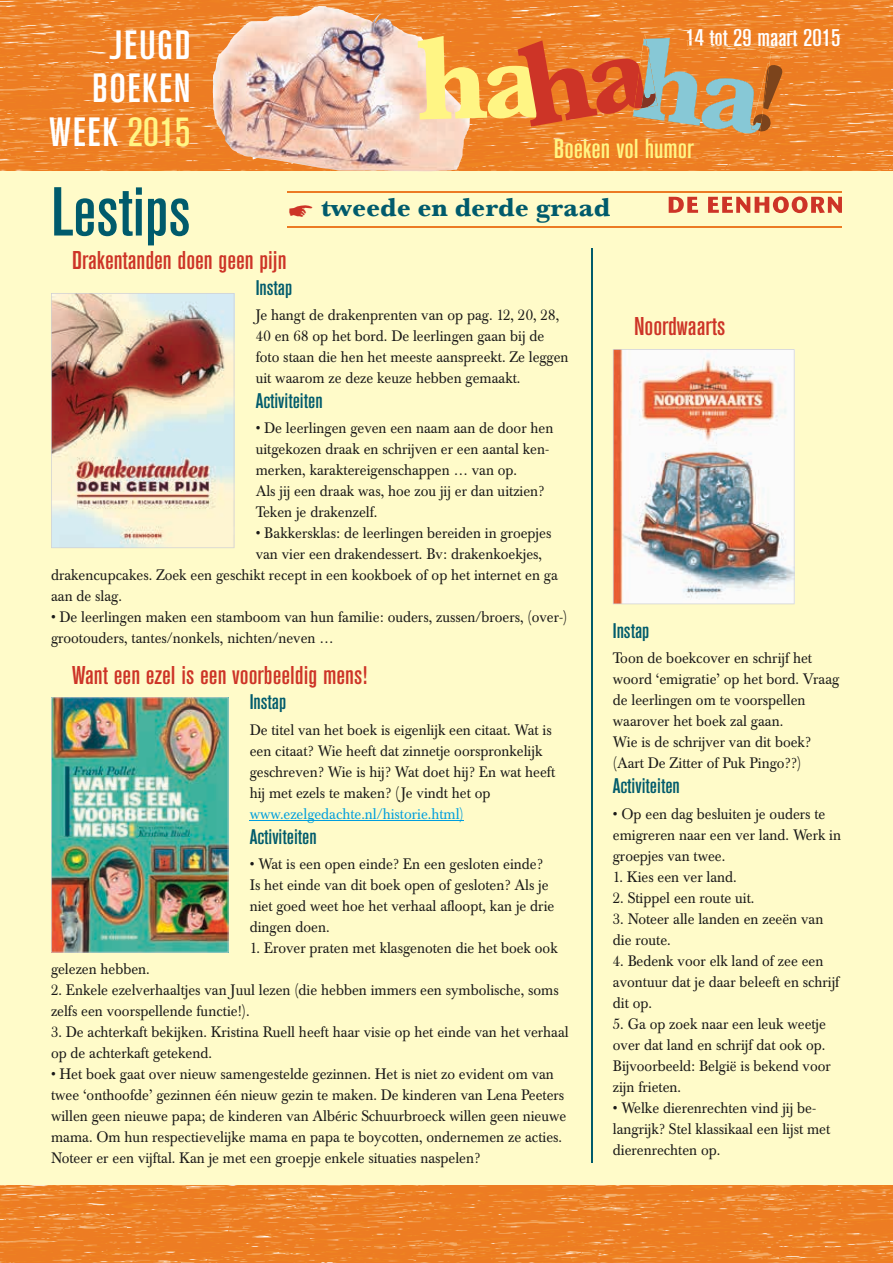
<style>
.page{position:relative;width:893px;height:1263px;background:#fff}
.page>*{position:absolute;margin:0;border:0;box-sizing:border-box;transform-origin:0 0}
.t1{font:500 condensed 68.4px "Akzidenz Grotesk BE";color:#005b6c;scale:1.1 1}
.t2{font:500 condensed 40.5px/43.5px "Akzidenz Grotesk BE";letter-spacing:.04em;color:#fff;text-align:right;scale:1.1 1}
.t3{font:700 27px "Baskerville";color:#005b6c}
.t4{font:500 condensed 27px "Akzidenz Grotesk BE";color:#fff584;scale:1.1 1}
.t5{font:500 condensed 25.5px "Akzidenz Grotesk BE";color:#cd3427;scale:1.1 1}
.t6{font:500 condensed 24px "Akzidenz Grotesk BE";color:#fff;scale:1.1 1}
.t7{font:500 condensed 21px "Akzidenz Grotesk BE";color:#005b6c;scale:1.1 1}
.t8{font:15px/21px "Baskerville BE";color:#1a1918;scale:.95 1}
.t9{font:15px "Baskerville BE";color:#009edd;scale:.95 1}
.s1{color:#fff584}
</style>
<div class="page">
<div style="left:0;top:0;width:893px;height:1224px;background:#fffbc9"></div>
<img style="left:0;top:0;width:893px;height:171px">
<hr style="left:287px;top:191px;width:555px;height:1px;background:#ec7a23">
<hr style="left:287px;top:226px;width:555px;height:2px;background:#ec7a23">
<img style="left:0;top:1185px;width:893px;height:78px">
<svg style="left:669px;top:197px;width:29px;height:16px"></svg>
<svg style="left:708px;top:196px;width:134px;height:17px"></svg>
<img style="left:236px;top:6px;width:84px;height:28px">
<hr style="left:250px;top:820px;width:214px;height:1px;background:#009edd">
<hr style="left:591px;top:249px;width:1px;height:914px;background:#005b6c">
<img style="left:613px;top:349px;width:181px;height:255px">
<img style="left:51px;top:697px;width:177px;height:255px">
<img style="left:51px;top:293px;width:183px;height:255px">
<svg style="left:418px;top:33px;width:367px;height:102px;background:#e1914c"></svg>
<h3 class="t6" style="left:685px;top:24px;width:142px">14 tot 29 maart 2015</h3>
<h2 class="t2" style="left:50px;top:24px;width:130px">JEUGD<br>BOEKEN<br>WEEK <span class="s1">2015</span></h2>
<h3 class="t4" style="left:554px;top:133px;width:129px">Boeken vol humor</h3>
<h3 class="t3" style="left:321px;top:191px;width:291px">tweede en derde graad</h3>
<h1 class="t1" style="left:51px;top:174px;width:128px">Lestips</h1>
<h3 class="t5" style="left:72px;top:247px;width:196px">Drakentanden doen geen pijn</h3>
<h3 class="t7" style="left:256px;top:276px;width:35px">Instap</h3>
<p class="t8" style="left:256px;top:305px;width:331px">Je hangt de drakenprenten van op pag. 12, 20, 28, 40 en 68 op het bord. De leerlingen gaan bij de foto staan die hen het meeste aanspreekt. Ze leggen uit waarom ze deze keuze hebben gemaakt.</p>
<h3 class="t7" style="left:256px;top:389px;width:62px">Activiteiten</h3>
<p class="t8" style="left:256px;top:418px;width:315px">• De leerlingen geven een naam aan de door hen uitgekozen draak en schrijven er een aantal ken&shy;merken, karaktereigenschappen … van op.<br>Als jij een draak was, hoe zou jij er dan uitzien?<br>Teken je drakenzelf.</p>
<p class="t8" style="left:256px;top:523px;width:313px">• Bakkersklas: de leerlingen bereiden in groepjes</p>
<p class="t8" style="left:256px;top:544px;width:303px">van vier een drakendessert. Bv: drakenkoekjes,</p>
<p class="t8" style="left:51px;top:565px;width:535px">drakencupcakes. Zoek een geschikt recept in een kookboek of op het internet en ga</p>
<p class="t8" style="left:51px;top:586px;width:76px">aan de slag.</p>
<p class="t8" style="left:51px;top:607px;width:545px">• De leerlingen maken een stamboom van hun familie: ouders, zussen/broers, (over-) grootouders, tantes/nonkels, nichten/neven …</p>
<h3 class="t5" style="left:72px;top:661px;width:270px">Want een ezel is een voorbeeldig mens!</h3>
<h3 class="t7" style="left:250px;top:690px;width:35px">Instap</h3>
<p class="t8" style="left:250px;top:719px;width:323px">De titel van het boek is eigenlijk een citaat. Wat is een citaat? Wie heeft dat zinnetje oorspronkelijk geschreven? Wie is hij? Wat doet hij? En wat heeft hij met ezels te maken? (Je vindt het op</p>
<p class="t9" style="left:250px;top:805px;width:227px">www.ezelgedachte.nl/historie.html)</p>
<h3 class="t7" style="left:250px;top:825px;width:62px">Activiteiten</h3>
<p class="t8" style="left:250px;top:854px;width:322px">• Wat is een open einde? En een gesloten einde?<br>Is het einde van dit boek open of gesloten? Als je niet goed weet hoe het verhaal afloopt, kan je drie dingen doen.</p>
<p class="t8" style="left:250px;top:938px;width:326px">1. Erover praten met klasgenoten die het boek ook</p>
<p class="t8" style="left:51px;top:959px;width:106px">gelezen hebben.</p>
<p class="t8" style="left:51px;top:980px;width:536px">2. Enkele ezelverhaaltjes van Juul lezen (die hebben immers een symbolische, soms zelfs een voorspellende functie!).</p>
<p class="t8" style="left:51px;top:1022px;width:547px">3. De achterkaft bekijken. Kristina Ruell heeft haar visie op het einde van het verhaal op de achterkaft getekend.</p>
<p class="t8" style="left:51px;top:1064px;width:544px">• Het boek gaat over nieuw samengestelde gezinnen. Het is niet zo evident om van twee ‘onthoofde’ gezinnen één nieuw gezin te maken. De kinderen van Lena Peeters willen geen nieuwe papa; de kinderen van Albéric Schuurbroeck willen geen nieuwe mama. Om hun respectievelijke mama en papa te boycotten, ondernemen ze acties.<br>Noteer er een vijftal. Kan je met een groepje enkele situaties naspelen?</p>
<h3 class="t5" style="left:634px;top:313px;width:84px">Noordwaarts</h3>
<h3 class="t7" style="left:613px;top:619px;width:35px">Instap</h3>
<p class="t8" style="left:613px;top:648px;width:240px">Toon de boekcover en schrijf het woord ‘emigratie’ op het bord. Vraag de leerlingen om te voorspellen waarover het boek zal gaan.<br>Wie is de schrijver van dit boek? (Aart De Zitter of Puk Pingo??)</p>
<h3 class="t7" style="left:613px;top:774px;width:62px">Activiteiten</h3>
<p class="t8" style="left:613px;top:803px;width:242px">• Op een dag besluiten je ouders te emigreren naar een ver land. Werk in groepjes van twee.</p>
<p class="t8" style="left:613px;top:866px;width:132px">1. Kies een ver land.</p>
<p class="t8" style="left:613px;top:887px;width:151px">2. Stippel een route uit.</p>
<p class="t8" style="left:613px;top:908px;width:223px">3. Noteer alle landen en zeeën van die route.</p>
<p class="t8" style="left:613px;top:950px;width:240px">4. Bedenk voor elk land of zee een avontuur dat je daar beleeft en schrijf dit op.</p>
<p class="t8" style="left:613px;top:1013px;width:231px">5. Ga op zoek naar een leuk weetje over dat land en schrijf dat ook op.<br>Bijvoorbeeld: België is bekend voor zijn frieten.</p>
<p class="t8" style="left:613px;top:1097px;width:230px">• Welke dierenrechten vind jij be&shy;langrijk? Stel klassikaal een lijst met dierenrechten op.</p>
</div>
